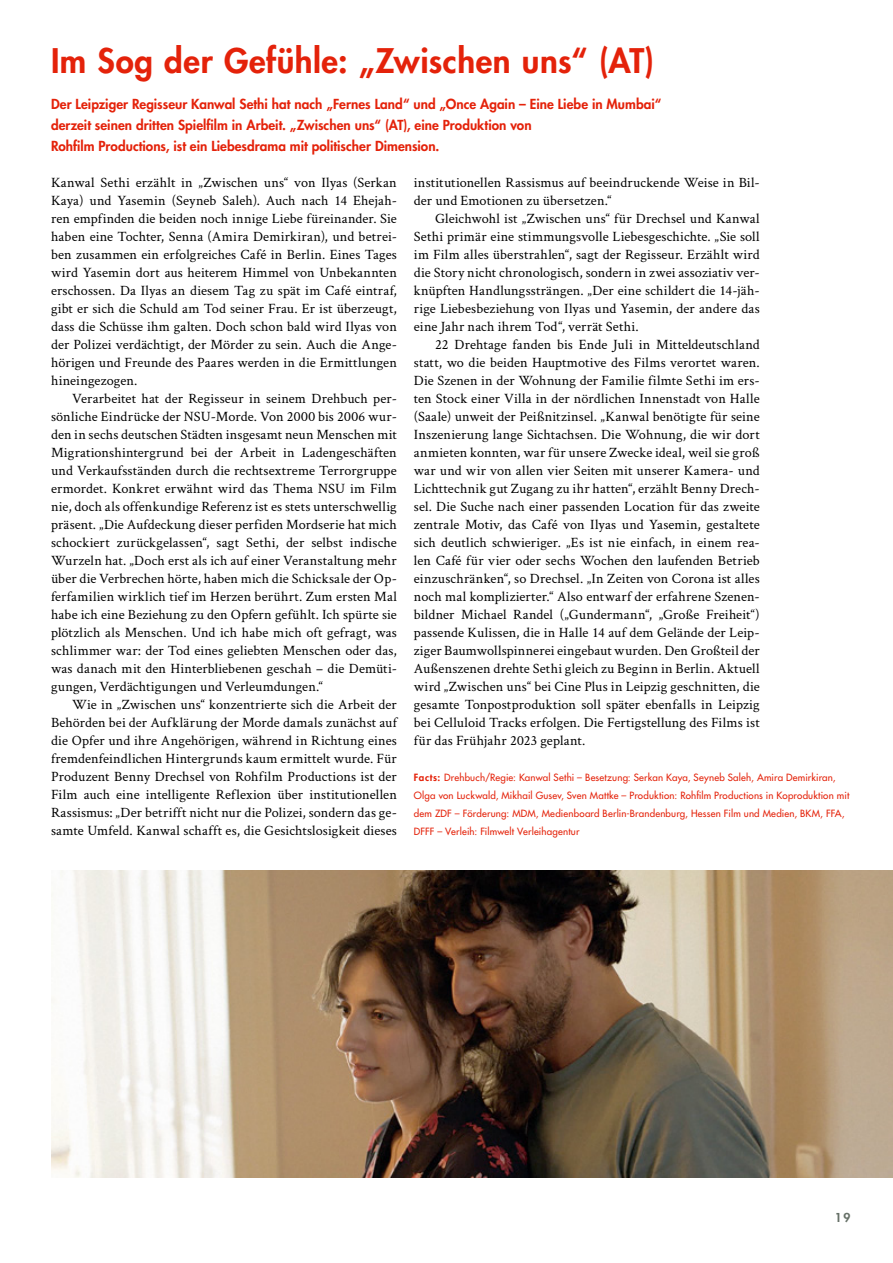
<style>
.page{position:relative;width:893px;height:1263px;background:#fff}
.page>*{position:absolute;margin:0;border:0;box-sizing:border-box;transform-origin:0 0}
._3_Head_groß{font:800 33px "Futura Std";letter-spacing:.015em;color:#e4220a}
.Text_mit_Einzug{font:14.25px/18px "Crimson Text";letter-spacing:.01em;color:#000;text-align:justify}
.Text{font:14.25px/18px "Crimson Text";letter-spacing:.005em;color:#000;text-align:justify}
.Teaser_NEU{font:800 13.5px/21px "Futura Std";color:#e4220a}
.t1{font:800 12px "Futura Std";color:#677168}
.F_Fördersumme{font:500 9.75px/18px "Futura Std";letter-spacing:.02em;color:#e4220a}
.s1{font-weight:800}
</style>
<div class="page">
<img style="left:51px;top:871px;width:842px;height:307px">
<p class="_3_Head_groß" style="left:51px;top:40px;width:605px">Im Sog der Gefühle: „Zwischen uns“ (AT)</p>
<p class="Teaser_NEU" style="left:51px;top:93px;width:612px">Der Leipziger Regisseur Kanwal Sethi hat nach „Fernes Land“ und „Once Again – Eine Liebe in Mumbai“ derzeit seinen dritten Spielfilm in Arbeit. „Zwischen uns“ (AT), eine Produktion von<br>Rohfilm Productions, ist ein Liebesdrama mit politischer Dimension.</p>
<p class="Text" style="left:51px;top:172px;width:347px">Kanwal Sethi erzählt in „Zwischen uns“ von Ilyas (Serkan Kaya) und Yasemin (Seyneb Saleh). Auch nach 14 Ehejah&shy;ren empfinden die beiden noch innige Liebe füreinander. Sie haben eine Tochter, Senna (Amira Demirkiran), und betrei&shy;ben zusammen ein erfolgreiches Café in Berlin. Eines Tages wird Yasemin dort aus heiterem Himmel von Unbekannten erschossen. Da Ilyas an diesem Tag zu spät im Café eintraf, gibt er sich die Schuld am Tod seiner Frau. Er ist überzeugt, dass die Schüsse ihm galten. Doch schon bald wird Ilyas von der Polizei verdächtigt, der Mörder zu sein. Auch die Ange&shy;hörigen und Freunde des Paares werden in die Ermittlungen hineingezogen.</p>
<p class="Text_mit_Einzug" style="left:51px;top:388px;width:347px;text-indent:21px">Verarbeitet hat der Regisseur in seinem Drehbuch per&shy;sönliche Eindrücke der NSU-Morde. Von 2000 bis 2006 wur&shy;den in sechs deutschen Städten insgesamt neun Menschen mit Migrationshintergrund bei der Arbeit in Ladengeschäften und Verkaufsständen durch die rechtsextreme Terrorgruppe ermordet. Konkret erwähnt wird das Thema NSU im Film nie, doch als offenkundige Referenz ist es stets unterschwellig präsent. „Die Aufdeckung dieser perfiden Mordserie hat mich schockiert zurückgelassen“, sagt Sethi, der selbst indische Wurzeln hat. „Doch erst als ich auf einer Veranstaltung mehr über die Verbrechen hörte, haben mich die Schicksale der Op&shy;ferfamilien wirklich tief im Herzen berührt. Zum ersten Mal habe ich eine Beziehung zu den Opfern gefühlt. Ich spürte sie plötzlich als Menschen. Und ich habe mich oft gefragt, was schlimmer war: der Tod eines geliebten Menschen oder das, was danach mit den Hinterbliebenen geschah – die Demüti&shy;gungen, Verdächtigungen und Verleumdungen.“</p>
<p class="Text_mit_Einzug" style="left:51px;top:694px;width:347px;text-indent:21px">Wie in „Zwischen uns“ konzentrierte sich die Arbeit der Behörden bei der Aufklärung der Morde damals zunächst auf die Opfer und ihre Angehörigen, während in Richtung eines fremdenfeindlichen Hintergrunds kaum ermittelt wurde. Für Produzent Benny Drechsel von Rohfilm Productions ist der Film auch eine intelligente Reflexion über institutionellen Rassismus: „Der betrifft nicht nur die Polizei, sondern das ge&shy;samte Umfeld. Kanwal schafft es, die Gesichtslosigkeit dieses</p>
<p class="Text_mit_Einzug" style="left:414px;top:172px;width:347px">institutionellen Rassismus auf beeindruckende Weise in Bil&shy;der und Emotionen zu übersetzen.“</p>
<p class="Text_mit_Einzug" style="left:414px;top:208px;width:347px;text-indent:21px">Gleichwohl ist „Zwischen uns“ für Drechsel und Kanwal Sethi primär eine stimmungsvolle Liebesgeschichte. „Sie soll im Film alles überstrahlen“, sagt der Regisseur. Erzählt wird die Story nicht chronologisch, sondern in zwei assoziativ ver&shy;knüpften Handlungssträngen. „Der eine schildert die 14-jäh&shy;rige Liebesbeziehung von Ilyas und Yasemin, der andere das eine Jahr nach ihrem Tod“, verrät Sethi.</p>
<p class="Text_mit_Einzug" style="left:414px;top:334px;width:347px;text-indent:21px">22 Drehtage fanden bis Ende Juli in Mitteldeutschland statt, wo die beiden Hauptmotive des Films verortet waren.<br>Die Szenen in der Wohnung der Familie filmte Sethi im ers&shy;ten Stock einer Villa in der nördlichen Innenstadt von Halle (Saale) unweit der Peißnitzinsel. „Kanwal benötigte für seine Inszenierung lange Sichtachsen. Die Wohnung, die wir dort anmieten konnten, war für unsere Zwecke ideal, weil sie groß war und wir von allen vier Seiten mit unserer Kamera- und Lichttechnik gut Zugang zu ihr hatten“, erzählt Benny Drech&shy;sel. Die Suche nach einer passenden Location für das zweite zentrale Motiv, das Café von Ilyas und Yasemin, gestaltete sich deutlich schwieriger. „Es ist nie einfach, in einem rea&shy;len Café für vier oder sechs Wochen den laufenden Betrieb einzuschränken“, so Drechsel. „In Zeiten von Corona ist alles noch mal komplizierter.“ Also entwarf der erfahrene Szenen&shy;bildner Michael Randel („Gundermann“, „Große Freiheit“) passende Kulissen, die in Halle 14 auf dem Gelände der Leip&shy;ziger Baumwollspinnerei eingebaut wurden. Den Großteil der Außenszenen drehte Sethi gleich zu Beginn in Berlin. Aktuell wird „Zwischen uns“ bei Cine Plus in Leipzig geschnitten, die gesamte Tonpostproduktion soll später ebenfalls in Leipzig bei Celluloid Tracks erfolgen. Die Fertigstellung des Films ist für das Frühjahr 2023 geplant.</p>
<p class="F_Fördersumme" style="left:414px;top:768px;width:437px"><span class="s1">Facts:</span> Drehbuch/Regie: Kanwal Sethi – Besetzung: Serkan Kaya, Seyneb Saleh, Amira Demirkiran, Olga von Luckwald, Mikhail Gusev, Sven Mattke – Produktion: Rohfilm Productions in Koproduktion mit dem ZDF – Förderung: MDM, Medienboard Berlin-Brandenburg, Hessen Film und Medien, BKM, FFA, DFFF – Verleih: Filmwelt Verleihagentur</p>
<p class="t1" style="left:835px;top:1210px;width:17px">19</p>
</div>
